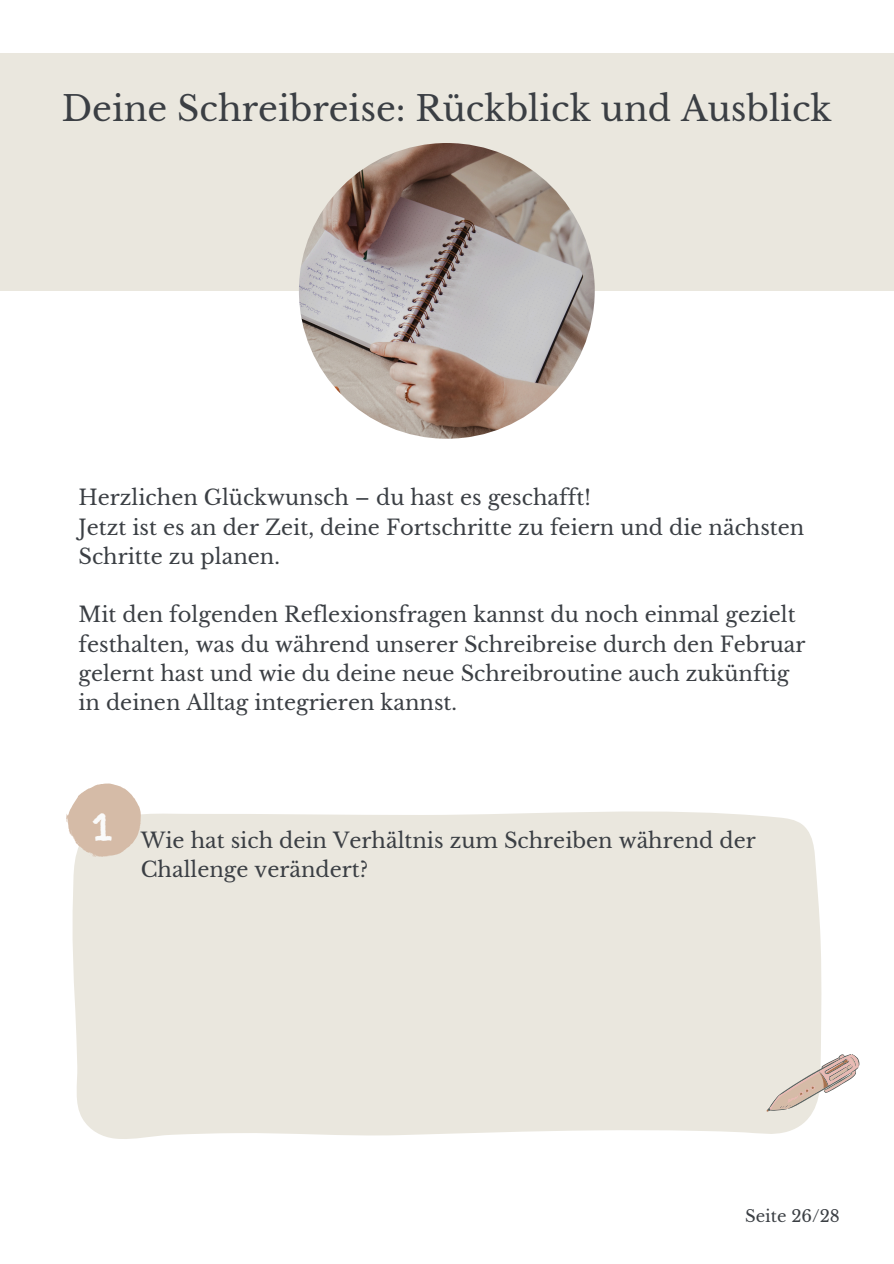
<style>
.page{position:relative;width:894px;height:1264px;background:#fff}
.page>*{position:absolute;margin:0;border:0;box-sizing:border-box;transform-origin:0 0}
.t1{font:42.6px "puimek";color:#fafafa}
.t2{font:34.5px "Libre Baskerville";color:#3b3f44}
.t3{font:21px/29.2px "Libre Baskerville";color:#3b3f44}
.t4{font:16.5px "Libre Baskerville";color:#3b3f44}
</style>
<div class="page">
<div style="left:0;top:54px;width:893px;height:237px;background:#eae7de"></div>
<div style="left:72px;top:810px;width:749px;height:329px;background:#eae7de"></div>
<svg style="left:765px;top:1032px;width:95px;height:107px"></svg>
<svg style="left:66px;top:783px;width:74px;height:73px"></svg>
<img style="left:299px;top:143px;width:295px;height:296px;border-radius:50%">
<p class="t2" style="left:62px;top:87px;width:771px">Deine Schreibreise: Rückblick und Ausblick</p>
<h2 class="t3" style="left:78px;top:483px;width:727px">Herzlichen Glückwunsch – du hast es geschafft!<br>Jetzt ist es an der Zeit, deine Fortschritte zu feiern und die nächsten<br>Schritte zu planen.</h2>
<h2 class="t3" style="left:78px;top:600px;width:728px">Mit den folgenden Reflexionsfragen kannst du noch einmal gezielt festhalten, was du während unserer Schreibreise durch den Februar gelernt hast und wie du deine neue Schreibroutine auch zukünftig in deinen Alltag integrieren kannst.</h2>
<p class="t1" style="left:90px;top:785px;width:25px">1</p>
<h1 class="t3" style="left:141px;top:826px;width:616px">Wie hat sich dein Verhältnis zum Schreiben während der<br>Challenge verändert?</h1>
<p class="t4" style="left:745px;top:1205px;width:96px">Seite 26/28</p>
</div>
